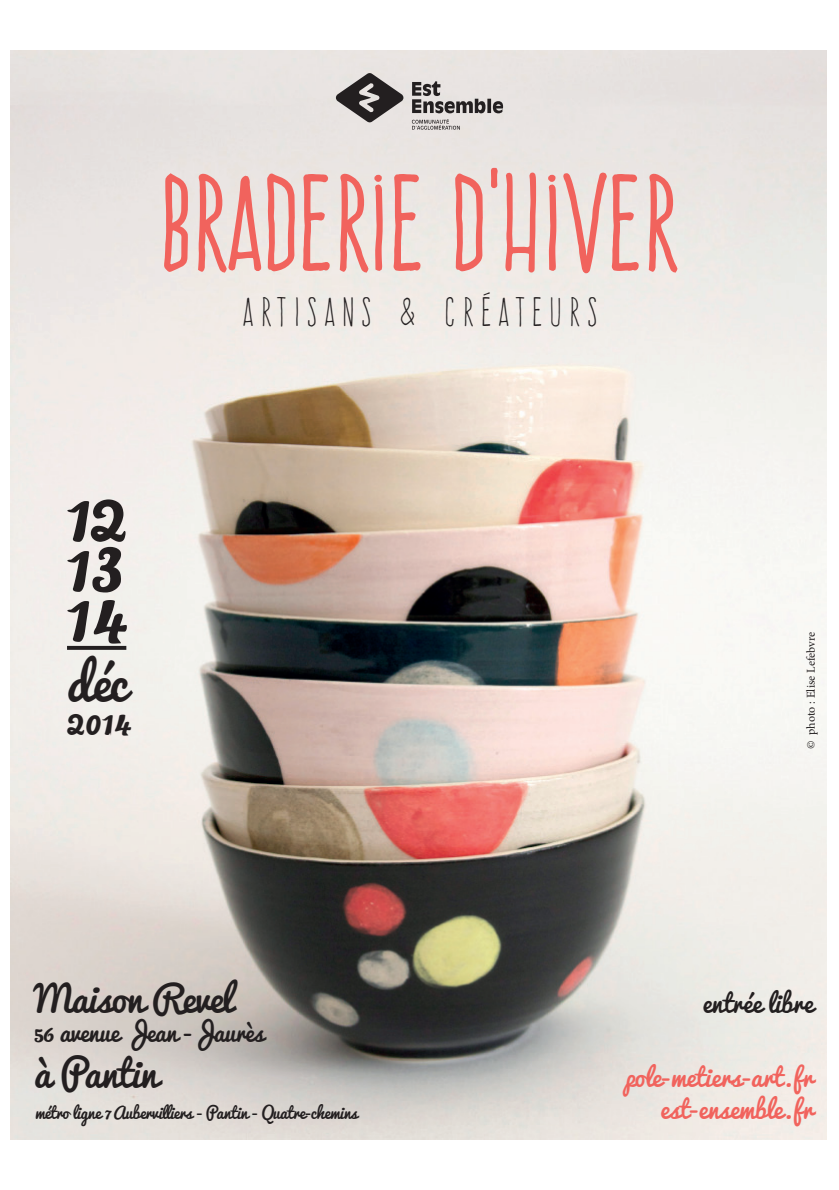
<style>
.page{position:relative;width:839px;height:1190px;background:#fff}
.page>*{position:absolute;margin:0;border:0;box-sizing:border-box;transform-origin:0 0}
.t1{font:117px "Frente H1";letter-spacing:-.01em;color:#f1635d}
.t2{font:79.2px "Pacifico";color:#231f20}
.t3{font:49.6px "Pacifico";color:#231f20}
.t4{font:38.4px "Pacifico";color:#231f20}
.t5{font:37px "Pacifico";letter-spacing:-.02em;color:#231f20}
.t6{font:36.4px "Pacifico";letter-spacing:-.02em;color:#231f20}
.t7{font:35.8px "Frente H1";letter-spacing:.2em;color:#231f20}
.t8{font:25px/32px "Pacifico";color:#f1635d;text-align:right}
.t9{font:25px "Pacifico";color:#231f20}
.t10{font:24px "Pacifico";letter-spacing:-.02em;color:#231f20}
.t11{font:16px "Pacifico";letter-spacing:-.02em;color:#231f20}
.t12{font:12px "Minion Pro";letter-spacing:-.005em;color:#231f20}
</style>
<div class="page">
<img style="left:11px;top:51px;width:815px;height:1088px">
<svg style="left:161px;top:171px;width:29px;height:102px;background:#ecb6b2"></svg>
<svg style="left:196px;top:172px;width:134px;height:102px;background:#edc1bd"></svg>
<svg style="left:338px;top:172px;width:29px;height:102px;background:#eeb9b4"></svg>
<svg style="left:373px;top:173px;width:10px;height:98px"></svg>
<svg style="left:392px;top:173px;width:28px;height:99px;background:#edc3be"></svg>
<svg style="left:454px;top:174px;width:29px;height:98px;background:#eeb6b1"></svg>
<svg style="left:489px;top:166px;width:9px;height:23px"></svg>
<svg style="left:504px;top:171px;width:33px;height:103px;background:#edbcb8"></svg>
<svg style="left:546px;top:172px;width:93px;height:102px;background:#edc8c4"></svg>
<svg style="left:647px;top:172px;width:29px;height:102px;background:#edb9b5"></svg>
<svg style="left:67px;top:646px;width:59px;height:4px"></svg>
<svg style="left:336px;top:73px;width:166px;height:57px;background:#afaaa9"></svg>
<h1 class="t1" style="left:161px;top:158px;width:518px">BRADERIE D'HIVER</h1>
<h2 class="t2" style="left:67px;top:441px;width:62px">12</h2>
<h2 class="t2" style="left:67px;top:491px;width:58px">13</h2>
<h2 class="t2" style="left:67px;top:541px;width:61px">14</h2>
<h3 class="t3" style="left:67px;top:639px;width:62px">déc</h3>
<h3 class="t4" style="left:67px;top:686px;width:65px">2014</h3>
<h3 class="t7" style="left:242px;top:292px;width:356px">ARTISANS &amp; CRÉATEURS</h3>
<p class="t12" style="left:802px;top:748px;width:118px;rotate:-90deg">© photo : Elise Lefebvre</p>
<h3 class="t6" style="left:34px;top:967px;width:199px">Maison Revel</h3>
<h3 class="t10" style="left:34px;top:1011px;width:231px">56 avenue Jean -Jaurès</h3>
<h3 class="t5" style="left:34px;top:1041px;width:125px">à Pantin</h3>
<p class="t11" style="left:35px;top:1099px;width:324px">métro ligne 7 Aubervilliers - Pantin - Quatre-chemins</p>
<h3 class="t9" style="left:702px;top:981px;width:112px">entrée libre</h3>
<h3 class="t8" style="left:624px;top:1060px;width:190px">pole-metiers-art.fr est-ensemble.fr</h3>
</div>
